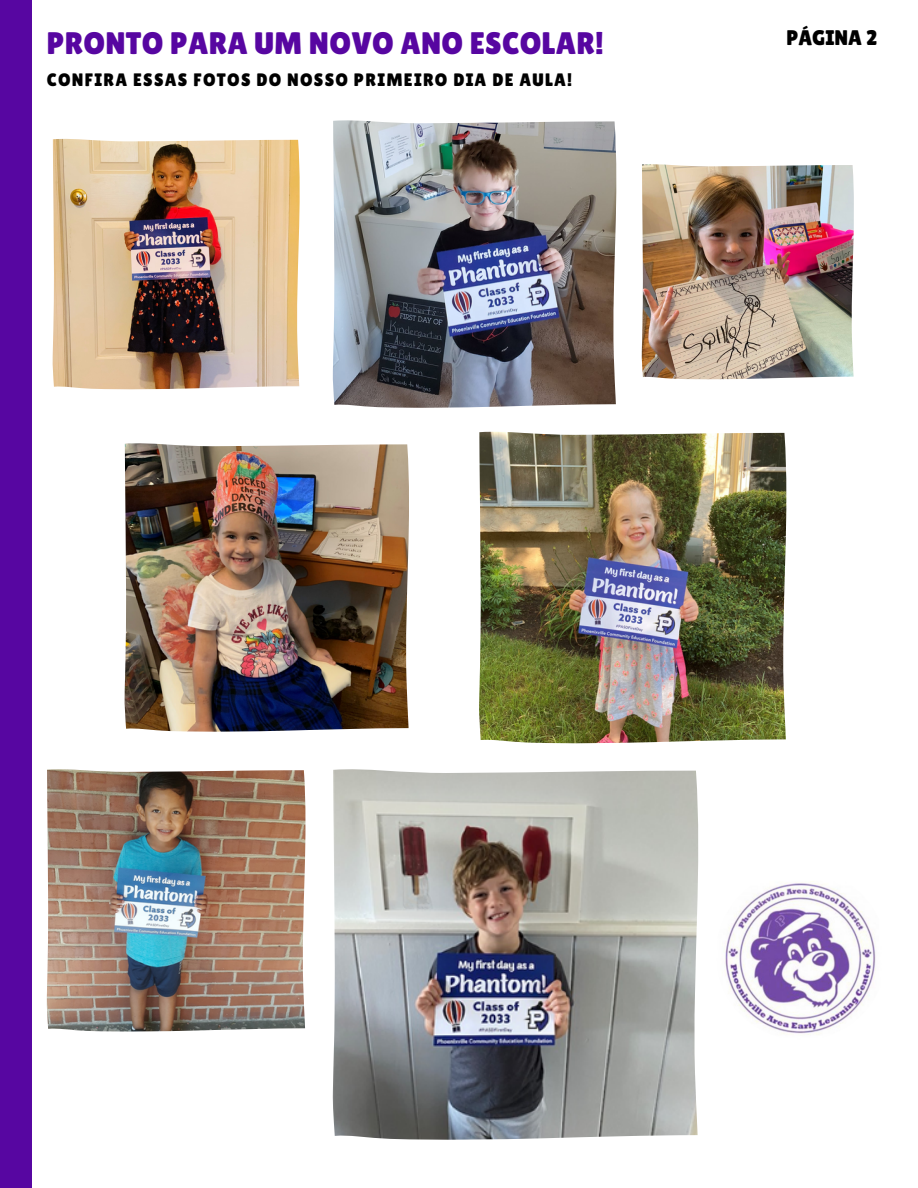
<style>
.page{position:relative;width:918px;height:1188px;background:#fff}
.page>*{position:absolute;margin:0;border:0;box-sizing:border-box;transform-origin:0 0}
.t1{font:31.2px "Lilita One";letter-spacing:.01em;color:#5706a1}
.t2{font:21.15px "Lilita One";color:#000}
.t3{font:18px "Lilita One";letter-spacing:.07em;color:#000}
</style>
<div class="page">
<img style="left:333px;top:120px;width:284px;height:288px">
<img style="left:642px;top:164px;width:212px;height:216px">
<img style="left:53px;top:139px;width:247px;height:251px">
<img style="left:125px;top:443px;width:284px;height:289px">
<img style="left:479px;top:432px;width:308px;height:312px">
<img style="left:333px;top:769px;width:366px;height:371px">
<div style="left:0;top:0;width:31px;height:1188px;background:#5706a1"></div>
<img style="left:47px;top:769px;width:259px;height:263px">
<img style="left:716px;top:869px;width:171px;height:171px;border-radius:50%">
<h1 class="t1" style="left:47px;top:26px;width:559px">PRONTO PARA UM NOVO ANO ESCOLAR!</h1>
<p class="t3" style="left:47px;top:69px;width:527px">CONFIRA ESSAS FOTOS DO NOSSO PRIMEIRO DIA DE AULA!</p>
<p class="t2" style="left:786px;top:26px;width:92px">PÁGINA 2</p>
</div>
